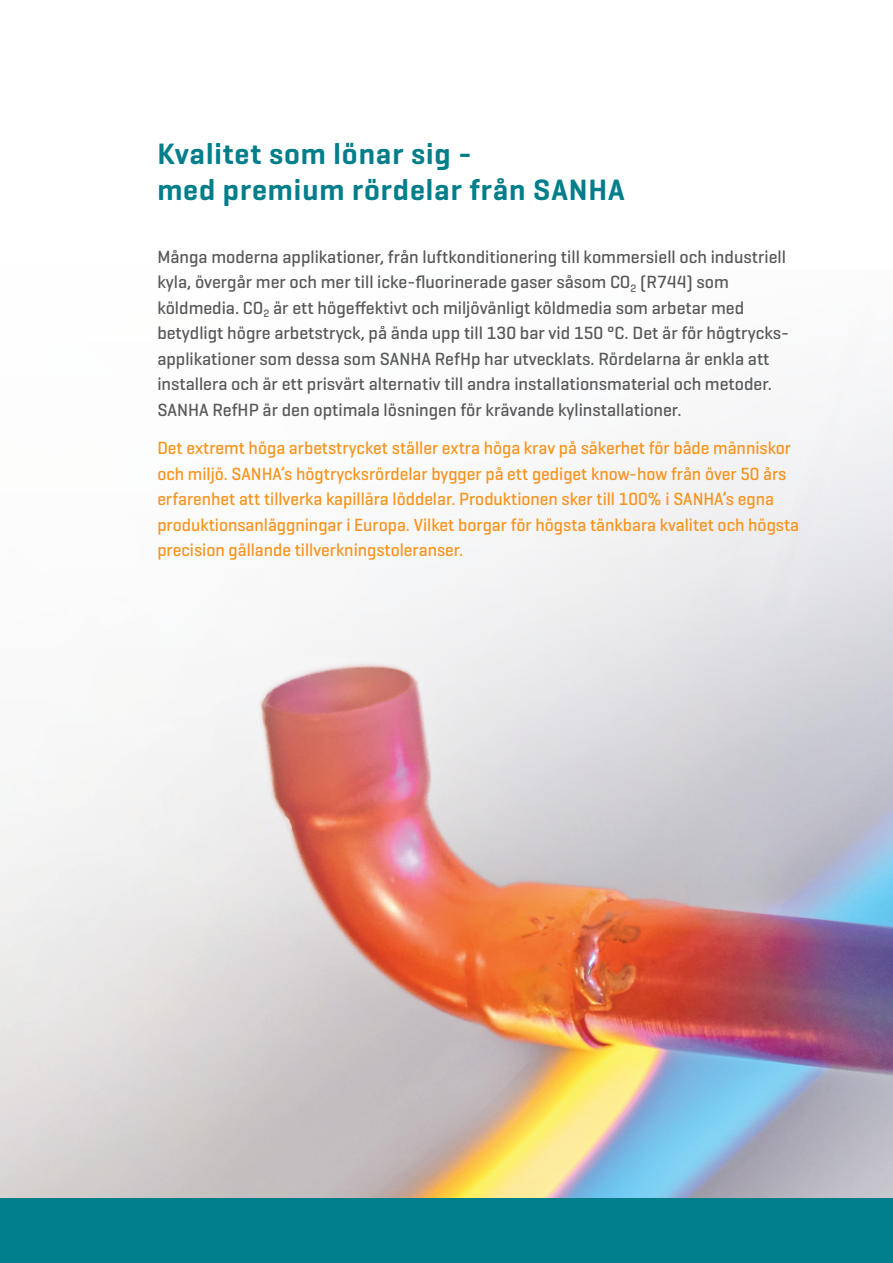
<style>
.page{position:relative;width:893px;height:1263px;background:#fff}
.page>*{position:absolute;margin:0;border:0;box-sizing:border-box;transform-origin:0 0}
.t1{font:600 30px/36px "Geogrotesque";letter-spacing:.03em;color:#007e8a}
.t2{font:500 18px/25.5px "Geogrotesque";color:#57585a}
.t3{font:500 18px/25.5px "Geogrotesque";color:#f7931d}
</style>
<div class="page">
<img style="left:0;top:372px;width:893px;height:826px">
<div style="left:0;top:1198px;width:893px;height:65px;background:#007e8a"></div>
<h1 class="t1" style="left:157px;top:136px;width:469px">Kvalitet som lönar sig -<br>med premium rördelar från SANHA</h1>
<p class="t2" style="left:157px;top:244px;width:633px">Många moderna applikationer, från luftkonditionering till kommersiell och industriell kyla, övergår mer och mer till icke-fluorinerade gaser såsom CO<sub>2</sub> (R744) som köldmedia. CO<sub>2</sub> är ett högeffektivt och miljövänligt köldmedia som arbetar med betydligt högre arbetstryck, på ända upp till 130 bar vid 150 °C. Det är för högtrycks&shy;applikationer som dessa som SANHA RefHp har utvecklats. Rördelarna är enkla att installera och är ett prisvärt alternativ till andra installationsmaterial och metoder.<br>SANHA RefHP är den optimala lösningen för krävande kylinstallationer.</p>
<p class="t3" style="left:157px;top:435px;width:643px">Det extremt höga arbetstrycket ställer extra höga krav på säkerhet för både människor och miljö. SANHA’s högtrycksrördelar bygger på ett gediget know-how från över 50 års erfarenhet att tillverka kapillära löddelar. Produktionen sker till 100% i SANHA’s egna produktionsanläggningar i Europa. Vilket borgar för högsta tänkbara kvalitet och högsta precision gällande tillverkningstoleranser.</p>
</div>
